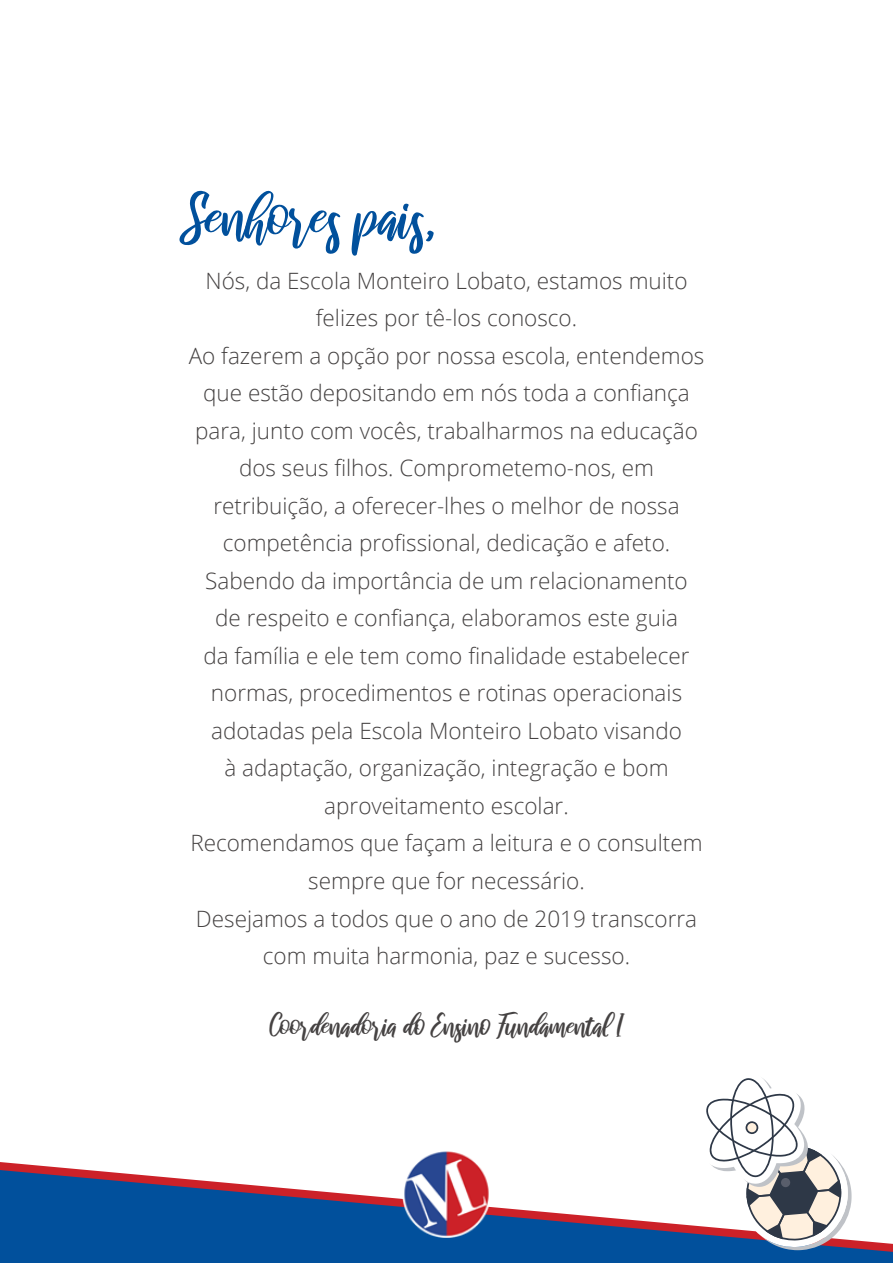
<style>
.page{position:relative;width:893px;height:1263px;background:#fff}
.page>*{position:absolute;margin:0;border:0;box-sizing:border-box;transform-origin:0 0}
.t1{font:61.95px "raustila";color:#01509c}
.t2{font:30px "raustila";color:#454242}
.t3{font:300 22.5px/37.5px "Open Sans";color:#454242;text-align:center}
</style>
<div class="page">
<svg style="left:0;top:1162px;width:893px;height:101px;fill:#01509c"></svg>
<img style="left:402px;top:1151px;width:88px;height:87px">
<svg style="left:697px;top:1078px;width:155px;height:172px"></svg>
<h1 class="t1" style="left:181px;top:183px;width:254px">Senhores pais,</h1>
<p class="t3" style="left:189px;top:261px;width:517px">Nós, da Escola Monteiro Lobato, estamos muito felizes por tê-los conosco.<br>Ao fazerem a opção por nossa escola, entendemos que estão depositando em nós toda a confiança para, junto com vocês, trabalharmos na educação dos seus filhos. Comprometemo-nos, em retribuição, a oferecer-lhes o melhor de nossa competência profissional, dedicação e afeto.<br>Sabendo da importância de um relacionamento<br>de respeito e confiança, elaboramos este guia<br>da família e ele tem como finalidade estabelecer normas, procedimentos e rotinas operacionais adotadas pela Escola Monteiro Lobato visando<br>à adaptação, organização, integração e bom aproveitamento escolar.<br>Recomendamos que façam a leitura e o consultem sempre que for necessário.<br>Desejamos a todos que o ano de 2019 transcorra com muita harmonia, paz e sucesso.</p>
<h2 class="t2" style="left:270px;top:1009px;width:354px">Coordenadoria do Ensino Fundamental I</h2>
</div>
